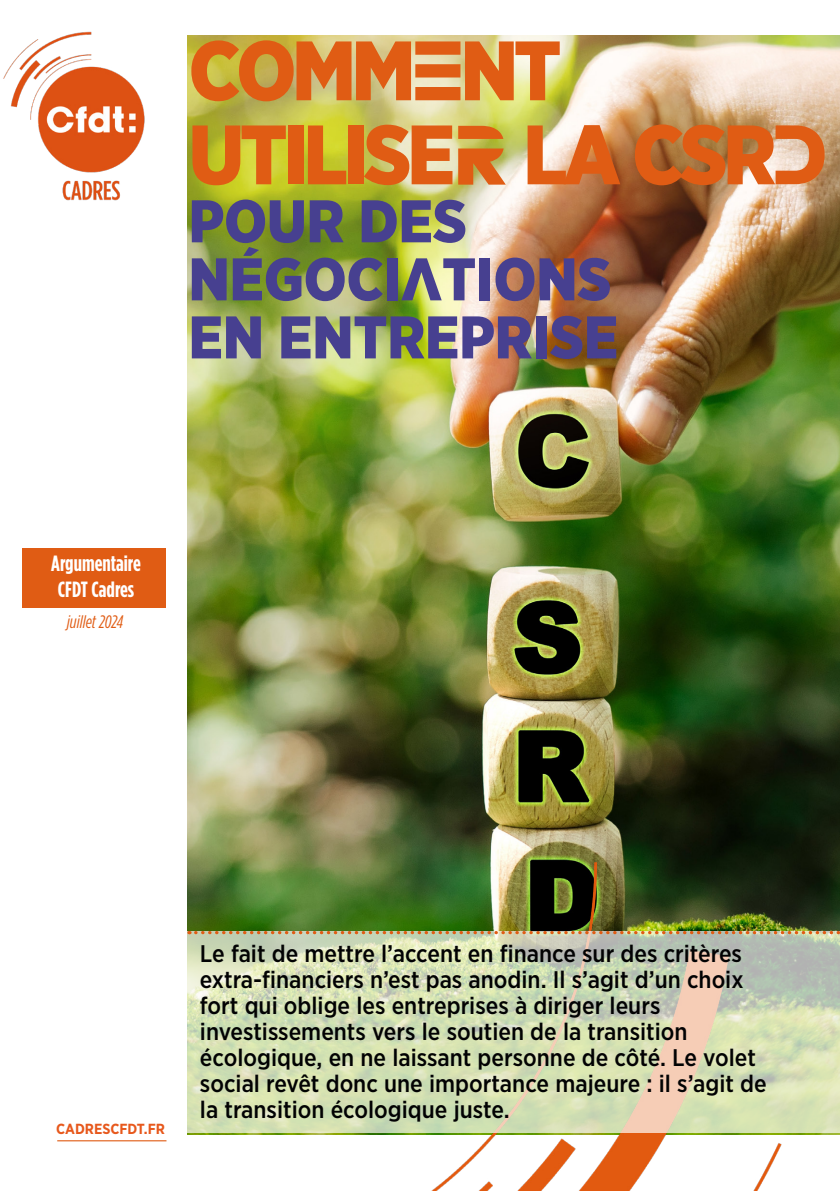
<style>
.page{position:relative;width:840px;height:1191px;background:#fff}
.page>*{position:absolute;margin:0;border:0;box-sizing:border-box;transform-origin:0 0}
.t1{font:900 84px/84px "Gotham Narrow";letter-spacing:-.05em;color:#e05c14}
.t2{font:900 60px/58px "Gotham Narrow";color:#474090}
.t3{font:500 24px/26px "Gotham Narrow";color:#020203}
.t4{font:700 22px/26.4px "Gotham Condensed";color:#fff}
.t5{font:italic 18px "Gotham Condensed";color:#e05c14}
.t6{font:700 14.6px "Gotham Narrow";color:#e7581c}
.s1{font-family:"CFDT";font-stretch:condensed}
</style>
<div class="page">
<img style="left:187px;top:35px;width:652px;height:1099px">
<div style="left:22px;top:548px;width:143px;height:60px;background:#e05c14"></div>
<img style="left:3px;top:31px;width:142px;height:170px">
<hr style="left:57px;top:1140px;width:109px;height:1px;background:#e05c14">
<img style="left:187px;top:855px;width:599px;height:336px">
<svg style="left:187px;top:931px;width:652px;height:202px;background:#d2dbb5"></svg>
<svg style="left:196px;top:931px;width:644px;height:3px;background:#d1a375"></svg>
<div style="left:391px;top:1141px;width:60px;height:33px;background:#fff"></div>
<h1 class="t1" style="left:188px;top:28px;width:640px">COMM<span class="s1">E</span>NT<br>UTILISE<span class="s1">R</span> LA CSR<span class="s1">D</span></h1>
<h2 class="t2" style="left:188px;top:191px;width:431px">POUR DES<br>NÉGOCI<span class="s1">A</span>TIONS<br>EN ENTREPRISE</h2>
<p class="t4" style="left:51px;top:550px;width:91px">Argumentaire<br>CFDT Cadres</p>
<p class="t5" style="left:67px;top:612px;width:58px">juillet 2024</p>
<p class="t6" style="left:56px;top:1119px;width:110px">CADRESCFDT.FR</p>
<p class="t3" style="left:200px;top:940px;width:568px">Le fait de mettre l’accent en finance sur des critères extra-financiers n’est pas anodin. Il s’agit d’un choix fort qui oblige les entreprises à diriger leurs investissements vers le soutien de la transition écologique, en ne laissant personne de côté. Le volet social revêt donc une importance majeure : il s’agit de la transition écologique juste.</p>
</div>
